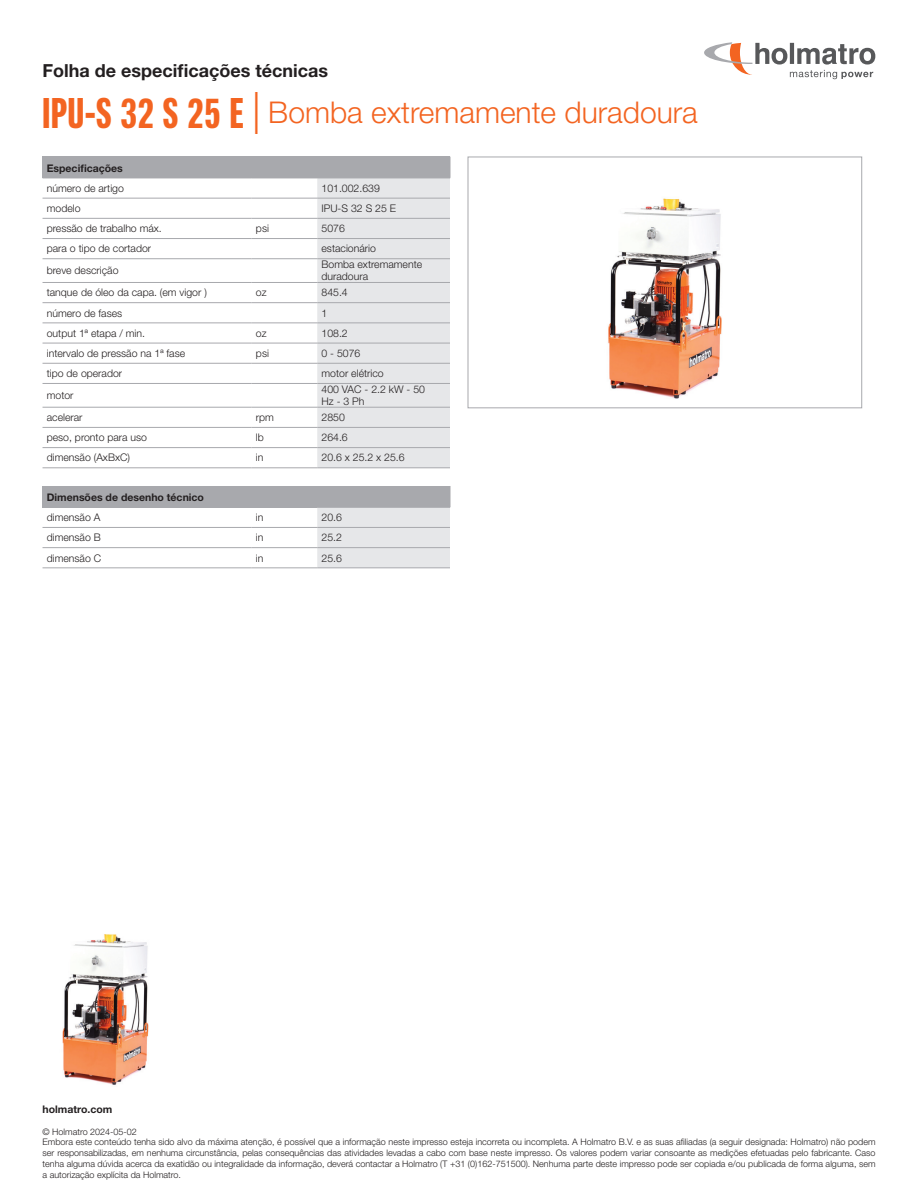
<style>
.page{position:relative;width:918px;height:1188px;background:#fff}
.page>*{position:absolute;margin:0;border:0;box-sizing:border-box;transform-origin:0 0}
.t1{font:300 30px "Helvetica Neue LT Std";color:#f36421}
.t2{font:700 18px "Helvetica Neue LT Std";color:#231f20}
.t3{font:300 10.5px/12px "Helvetica Neue LT Std";color:#231f20}
.t4{font:700 10.5px "Helvetica Neue LT Std";color:#231f20}
.t5{font:300 9px/10.8px "Helvetica Neue LT Std";color:#231f20}
.s1{font-family:"Neue Helvetica Pro 79 Cm";font-weight:700;font-size:42px}
.s2{font-size:42px}
</style>
<div class="page">
<svg style="left:704px;top:42px;width:171px;height:37px"></svg>
<div style="left:43px;top:157px;width:407px;height:21px;background:#a8a9ad"></div>
<svg style="left:317px;top:157px;width:134px;height:311px;background:#e1e2e4"></svg>
<hr style="left:43px;top:178px;width:209px;height:1px;background:#a8a9ad">
<hr style="left:252px;top:178px;width:65px;height:1px;background:#a8a9ad">
<hr style="left:317px;top:178px;width:133px;height:1px;background:#a8a9ad">
<hr style="left:43px;top:198px;width:209px;height:1px;background:#a8a9ad">
<hr style="left:252px;top:198px;width:65px;height:1px;background:#a8a9ad">
<hr style="left:317px;top:198px;width:133px;height:1px;background:#a8a9ad">
<hr style="left:43px;top:218px;width:209px;height:1px;background:#a8a9ad">
<hr style="left:252px;top:218px;width:65px;height:1px;background:#a8a9ad">
<hr style="left:317px;top:218px;width:133px;height:1px;background:#a8a9ad">
<hr style="left:43px;top:238px;width:209px;height:1px;background:#a8a9ad">
<hr style="left:252px;top:238px;width:65px;height:1px;background:#a8a9ad">
<hr style="left:317px;top:238px;width:133px;height:1px;background:#a8a9ad">
<hr style="left:43px;top:258px;width:209px;height:1px;background:#a8a9ad">
<hr style="left:252px;top:258px;width:65px;height:1px;background:#a8a9ad">
<hr style="left:317px;top:258px;width:133px;height:1px;background:#a8a9ad">
<hr style="left:43px;top:282px;width:209px;height:1px;background:#a8a9ad">
<hr style="left:252px;top:282px;width:65px;height:1px;background:#a8a9ad">
<hr style="left:317px;top:282px;width:133px;height:1px;background:#a8a9ad">
<hr style="left:43px;top:302px;width:209px;height:1px;background:#a8a9ad">
<hr style="left:252px;top:302px;width:65px;height:1px;background:#a8a9ad">
<hr style="left:317px;top:302px;width:133px;height:1px;background:#a8a9ad">
<hr style="left:43px;top:323px;width:209px;height:1px;background:#a8a9ad">
<hr style="left:252px;top:323px;width:65px;height:1px;background:#a8a9ad">
<hr style="left:317px;top:323px;width:133px;height:1px;background:#a8a9ad">
<hr style="left:43px;top:343px;width:209px;height:1px;background:#a8a9ad">
<hr style="left:252px;top:343px;width:65px;height:1px;background:#a8a9ad">
<hr style="left:317px;top:343px;width:133px;height:1px;background:#a8a9ad">
<hr style="left:43px;top:363px;width:209px;height:1px;background:#a8a9ad">
<hr style="left:252px;top:363px;width:65px;height:1px;background:#a8a9ad">
<hr style="left:317px;top:363px;width:133px;height:1px;background:#a8a9ad">
<hr style="left:43px;top:383px;width:209px;height:1px;background:#a8a9ad">
<hr style="left:252px;top:383px;width:65px;height:1px;background:#a8a9ad">
<hr style="left:317px;top:383px;width:133px;height:1px;background:#a8a9ad">
<hr style="left:43px;top:407px;width:209px;height:1px;background:#a8a9ad">
<hr style="left:252px;top:407px;width:65px;height:1px;background:#a8a9ad">
<hr style="left:317px;top:407px;width:133px;height:1px;background:#a8a9ad">
<hr style="left:43px;top:427px;width:209px;height:1px;background:#a8a9ad">
<hr style="left:252px;top:427px;width:65px;height:1px;background:#a8a9ad">
<hr style="left:317px;top:427px;width:133px;height:1px;background:#a8a9ad">
<hr style="left:43px;top:468px;width:209px;height:1px;background:#a8a9ad">
<hr style="left:43px;top:447px;width:209px;height:1px;background:#a8a9ad">
<hr style="left:252px;top:468px;width:65px;height:1px;background:#a8a9ad">
<hr style="left:252px;top:447px;width:65px;height:1px;background:#a8a9ad">
<hr style="left:317px;top:468px;width:133px;height:1px;background:#a8a9ad">
<hr style="left:317px;top:447px;width:133px;height:1px;background:#a8a9ad">
<div style="left:43px;top:486px;width:407px;height:21px;background:#a8a9ad"></div>
<svg style="left:317px;top:486px;width:134px;height:82px"></svg>
<hr style="left:43px;top:507px;width:209px;height:1px;background:#a8a9ad">
<hr style="left:252px;top:507px;width:65px;height:1px;background:#a8a9ad">
<hr style="left:317px;top:507px;width:133px;height:1px;background:#a8a9ad">
<hr style="left:43px;top:527px;width:209px;height:1px;background:#a8a9ad">
<hr style="left:252px;top:527px;width:65px;height:1px;background:#a8a9ad">
<hr style="left:317px;top:527px;width:133px;height:1px;background:#a8a9ad">
<hr style="left:43px;top:568px;width:209px;height:1px;background:#a8a9ad">
<hr style="left:43px;top:547px;width:209px;height:1px;background:#a8a9ad">
<hr style="left:252px;top:568px;width:65px;height:1px;background:#a8a9ad">
<hr style="left:252px;top:547px;width:65px;height:1px;background:#a8a9ad">
<hr style="left:317px;top:568px;width:133px;height:1px;background:#a8a9ad">
<hr style="left:317px;top:547px;width:133px;height:1px;background:#a8a9ad">
<img style="left:62px;top:934px;width:87px;height:151px">
<img style="left:608px;top:198px;width:114px;height:201px">
<div style="left:468px;top:157px;width:394px;height:251px;border:1px solid #a8a9ad"></div>
<h2 class="t2" style="left:43px;top:59px;width:287px">Folha de especificações técnicas</h2>
<h1 class="t1" style="left:43px;top:94px;width:657px"><span class="s1">IPU-S 32 S 25 E</span> <span class="s2">|</span> Bomba extremamente duradoura</h1>
<p class="t4" style="left:47px;top:161px;width:78px">Especificações</p>
<p class="t3" style="left:47px;top:182px;width:79px">número de artigo</p>
<p class="t3" style="left:322px;top:182px;width:60px">101.002.639</p>
<p class="t3" style="left:47px;top:202px;width:35px">modelo</p>
<p class="t3" style="left:322px;top:202px;width:76px">IPU-S 32 S 25 E</p>
<p class="t3" style="left:47px;top:222px;width:117px">pressão de trabalho máx.</p>
<p class="t3" style="left:256px;top:222px;width:15px">psi</p>
<p class="t3" style="left:322px;top:222px;width:25px">5076</p>
<p class="t3" style="left:47px;top:242px;width:106px">para o tipo de cortador</p>
<p class="t3" style="left:322px;top:242px;width:56px">estacionário</p>
<p class="t3" style="left:47px;top:264px;width:73px">breve descrição</p>
<p class="t3" style="left:322px;top:258px;width:102px">Bomba extremamente duradoura</p>
<p class="t3" style="left:47px;top:286px;width:162px">tanque de óleo da capa. (em vigor )</p>
<p class="t3" style="left:256px;top:286px;width:12px">oz</p>
<p class="t3" style="left:322px;top:286px;width:28px">845.4</p>
<p class="t3" style="left:47px;top:307px;width:77px">número de fases</p>
<p class="t3" style="left:322px;top:307px;width:7px">1</p>
<p class="t3" style="left:47px;top:327px;width:100px">output 1ª etapa / min.</p>
<p class="t3" style="left:256px;top:327px;width:12px">oz</p>
<p class="t3" style="left:322px;top:327px;width:28px">108.2</p>
<p class="t3" style="left:47px;top:347px;width:140px">intervalo de pressão na 1ª fase</p>
<p class="t3" style="left:256px;top:347px;width:15px">psi</p>
<p class="t3" style="left:322px;top:347px;width:40px">0 - 5076</p>
<p class="t3" style="left:47px;top:367px;width:77px">tipo de operador</p>
<p class="t3" style="left:322px;top:367px;width:64px">motor elétrico</p>
<p class="t3" style="left:47px;top:389px;width:28px">motor</p>
<p class="t3" style="left:322px;top:383px;width:105px">400 VAC - 2.2 kW - 50<br>Hz - 3 Ph</p>
<p class="t3" style="left:47px;top:411px;width:37px">acelerar</p>
<p class="t3" style="left:256px;top:411px;width:20px">rpm</p>
<p class="t3" style="left:322px;top:411px;width:25px">2850</p>
<p class="t3" style="left:47px;top:431px;width:102px">peso, pronto para uso</p>
<p class="t3" style="left:256px;top:431px;width:9px">lb</p>
<p class="t3" style="left:322px;top:431px;width:28px">264.6</p>
<p class="t3" style="left:47px;top:452px;width:85px">dimensão (AxBxC)</p>
<p class="t3" style="left:256px;top:452px;width:9px">in</p>
<p class="t3" style="left:322px;top:452px;width:85px">20.6 x 25.2 x 25.6</p>
<p class="t4" style="left:47px;top:491px;width:159px">Dimensões de desenho técnico</p>
<p class="t3" style="left:47px;top:511px;width:55px">dimensão A</p>
<p class="t3" style="left:256px;top:511px;width:9px">in</p>
<p class="t3" style="left:322px;top:511px;width:22px">20.6</p>
<p class="t3" style="left:47px;top:531px;width:56px">dimensão B</p>
<p class="t3" style="left:256px;top:531px;width:9px">in</p>
<p class="t3" style="left:322px;top:531px;width:22px">25.2</p>
<p class="t3" style="left:47px;top:552px;width:56px">dimensão C</p>
<p class="t3" style="left:256px;top:552px;width:9px">in</p>
<p class="t3" style="left:322px;top:552px;width:22px">25.6</p>
<p class="t4" style="left:43px;top:1103px;width:71px">holmatro.com</p>
<p class="t5" style="left:43px;top:1126px;width:835px">© Holmatro 2024-05-02<br>Embora este conteúdo tenha sido alvo da máxima atenção, é possível que a informação neste impresso esteja incorreta ou incompleta. A Holmatro B.V. e as suas afiliadas (a seguir designada: Holmatro) não podem ser responsabilizadas, em nenhuma circunstância, pelas consequências das atividades levadas a cabo com base neste impresso. Os valores podem variar consoante as medições efetuadas pelo fabricante. Caso tenha alguma dúvida acerca da exatidão ou integralidade da informação, deverá contactar a Holmatro (T +31 (0)162-751500). Nenhuma parte deste impresso pode ser copiada e/ou publicada de forma alguma, sem a autorização explícita da Holmatro.</p>
</div>
